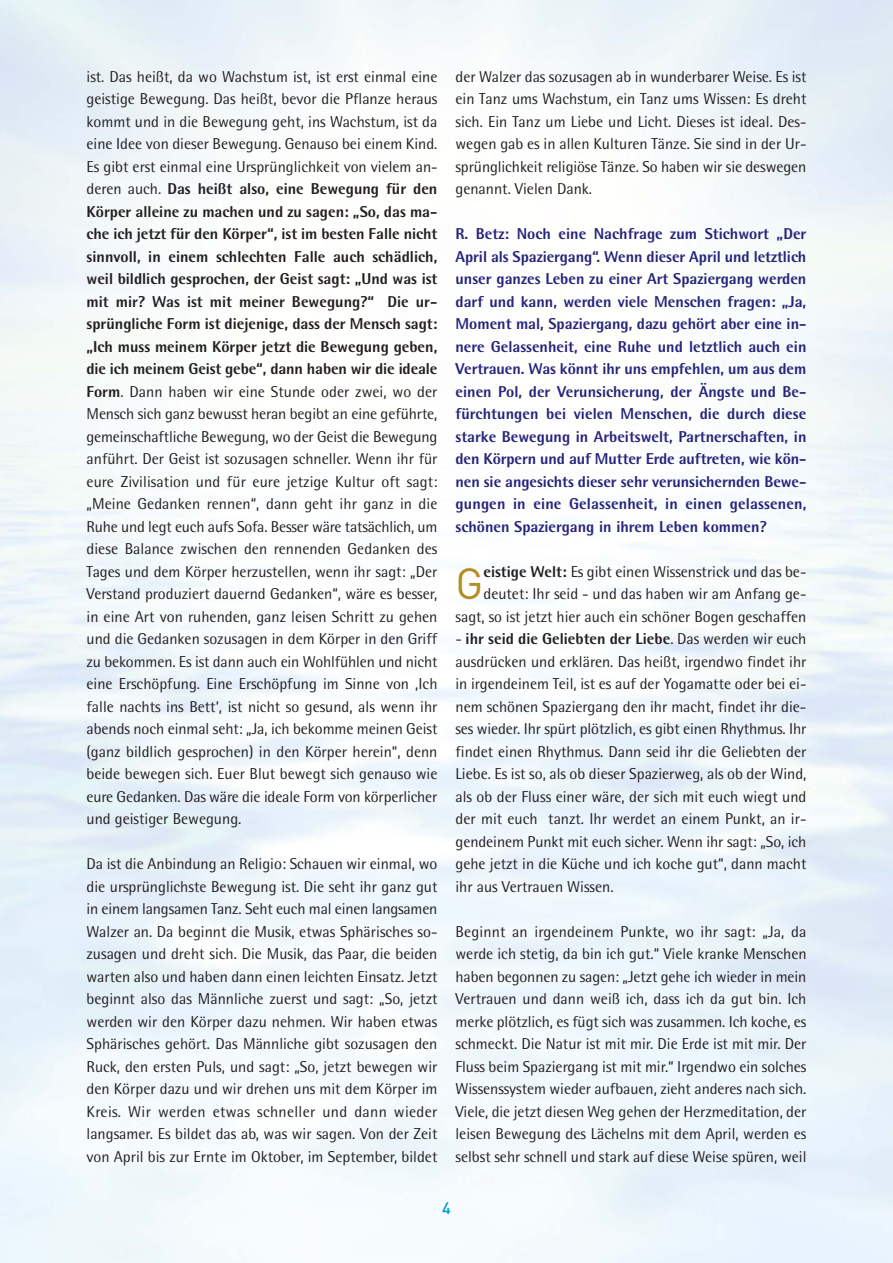
<style>
.page{position:relative;width:893px;height:1263px;background:#fff}
.page>*{position:absolute;margin:0;border:0;box-sizing:border-box;transform-origin:0 0}
.t1{font:43.05px "DIN";color:#b28e25}
.t2{font:500 16.5px "DIN";color:#009ed5}
.t3{font:15.75px/22.5px "Rotis Semi Sans";color:#231f20;text-align:justify}
.t4{font:800 15.75px/22.5px "Rotis Semi Sans";color:#26247b;text-align:justify}
.s1{font-weight:800}
</style>
<div class="page">
<p class="t3" style="left:87px;top:67px;width:353px">ist. Das heißt, da wo Wachstum ist, ist erst einmal eine geistige Bewegung. Das heißt, bevor die Pflanze heraus kommt und in die Bewegung geht, ins Wachstum, ist da eine Idee von dieser Bewegung. Genauso bei einem Kind.<br>Es gibt erst einmal eine Ursprünglichkeit von vielem an&shy;deren auch. <span class="s1">Das heißt also, eine Bewegung für den Körper alleine zu machen und zu sagen: „So, das ma&shy;che ich jetzt für den Körper“, ist im besten Falle nicht sinnvoll, in einem schlechten Falle auch schädlich, weil bildlich gesprochen, der Geist sagt: „Und was ist mit mir? Was ist mit meiner Bewegung?“ Die ur&shy;sprüngliche Form ist diejenige, dass der Mensch sagt: „Ich muss meinem Körper jetzt die Bewegung geben, die ich meinem Geist gebe“, dann haben wir die ideale Form</span>. Dann haben wir eine Stunde oder zwei, wo der Mensch sich ganz bewusst heran begibt an eine geführte, gemeinschaftliche Bewegung, wo der Geist die Bewegung anführt. Der Geist ist sozusagen schneller. Wenn ihr für eure Zivilisation und für eure jetzige Kultur oft sagt: „Meine Gedanken rennen“, dann geht ihr ganz in die Ruhe und legt euch aufs Sofa. Besser wäre tatsächlich, um diese Balance zwischen den rennenden Gedanken des Tages und dem Körper herzustellen, wenn ihr sagt: „Der Verstand produziert dauernd Gedanken“, wäre es besser, in eine Art von ruhenden, ganz leisen Schritt zu gehen und die Gedanken sozusagen in dem Körper in den Griff zu bekommen. Es ist dann auch ein Wohlfühlen und nicht eine Erschöpfung. Eine Erschöpfung im Sinne von ‚Ich falle nachts ins Bett‘, ist nicht so gesund, als wenn ihr abends noch einmal seht: „Ja, ich bekomme meinen Geist (ganz bildlich gesprochen) in den Körper herein“, denn beide bewegen sich. Euer Blut bewegt sich genauso wie eure Gedanken. Das wäre die ideale Form von körperlicher und geistiger Bewegung.</p>
<p class="t3" style="left:87px;top:854px;width:353px">Da ist die Anbindung an Religio: Schauen wir einmal, wo die ursprünglichste Bewegung ist. Die seht ihr ganz gut in einem langsamen Tanz. Seht euch mal einen langsamen Walzer an. Da beginnt die Musik, etwas Sphärisches so&shy;zusagen und dreht sich. Die Musik, das Paar, die beiden warten also und haben dann einen leichten Einsatz. Jetzt beginnt also das Männliche zuerst und sagt: „So, jetzt werden wir den Körper dazu nehmen. Wir haben etwas Sphärisches gehört. Das Männliche gibt sozusagen den Ruck, den ersten Puls, und sagt: „So, jetzt bewegen wir den Körper dazu und wir drehen uns mit dem Körper im Kreis. Wir werden etwas schneller und dann wieder langsamer. Es bildet das ab, was wir sagen. Von der Zeit von April bis zur Ernte im Oktober, im September, bildet</p>
<p class="t3" style="left:455px;top:67px;width:352px">der Walzer das sozusagen ab in wunderbarer Weise. Es ist ein Tanz ums Wachstum, ein Tanz ums Wissen: Es dreht sich. Ein Tanz um Liebe und Licht. Dieses ist ideal. Des&shy;wegen gab es in allen Kulturen Tänze. Sie sind in der Ur&shy;sprünglichkeit religiöse Tänze. So haben wir sie deswegen genannt. Vielen Dank.</p>
<p class="t4" style="left:455px;top:224px;width:352px">R. Betz: Noch eine Nachfrage zum Stichwort „Der April als Spaziergang“. Wenn dieser April und letztlich unser ganzes Leben zu einer Art Spaziergang werden darf und kann, werden viele Menschen fragen: „Ja, Moment mal, Spaziergang, dazu gehört aber eine in&shy;nere Gelassenheit, eine Ruhe und letztlich auch ein Vertrauen. Was könnt ihr uns empfehlen, um aus dem einen Pol, der Verunsicherung, der Ängste und Be&shy;fürchtungen bei vielen Menschen, die durch diese starke Bewegung in Arbeitswelt, Partnerschaften, in den Körpern und auf Mutter Erde auftreten, wie kön&shy;nen sie angesichts dieser sehr verunsichernden Bewe&shy;gungen in eine Gelassenheit, in einen gelassenen, schönen Spaziergang in ihrem Leben kommen?</p>
<h1 class="t1" style="left:455px;top:569px;width:29px">G</h1>
<p class="t3" style="left:455px;top:562px;width:352px;text-align:right"><span class="s1">eistige Welt:</span> Es gibt einen Wissenstrick und das be&shy;deutet: Ihr seid - und das haben wir am Anfang ge&shy;sagt, so ist jetzt hier auch ein schöner Bogen geschaffen</p>
<p class="t3" style="left:455px;top:629px;width:352px">- <span class="s1">ihr seid die Geliebten der Liebe</span>. Das werden wir euch ausdrücken und erklären. Das heißt, irgendwo findet ihr in irgendeinem Teil, ist es auf der Yogamatte oder bei ei&shy;nem schönen Spaziergang den ihr macht, findet ihr die&shy;ses wieder. Ihr spürt plötzlich, es gibt einen Rhythmus. Ihr findet einen Rhythmus. Dann seid ihr die Geliebten der Liebe. Es ist so, als ob dieser Spazierweg, als ob der Wind, als ob der Fluss einer wäre, der sich mit euch wiegt und der mit euch tanzt. Ihr werdet an einem Punkt, an ir&shy;gendeinem Punkt mit euch sicher. Wenn ihr sagt: „So, ich gehe jetzt in die Küche und ich koche gut“, dann macht ihr aus Vertrauen Wissen.</p>
<p class="t3" style="left:455px;top:922px;width:353px">Beginnt an irgendeinem Punkte, wo ihr sagt: „Ja, da werde ich stetig, da bin ich gut.“ Viele kranke Menschen haben begonnen zu sagen: „Jetzt gehe ich wieder in mein Vertrauen und dann weiß ich, dass ich da gut bin. Ich merke plötzlich, es fügt sich was zusammen. Ich koche, es schmeckt. Die Natur ist mit mir. Die Erde ist mit mir. Der Fluss beim Spaziergang ist mit mir.“ Irgendwo ein solches Wissenssystem wieder aufbauen, zieht anderes nach sich.<br>Viele, die jetzt diesen Weg gehen der Herzmeditation, der leisen Bewegung des Lächelns mit dem April, werden es selbst sehr schnell und stark auf diese Weise spüren, weil</p>
<p class="t2" style="left:442px;top:1202px;width:10px">4</p>
</div>
